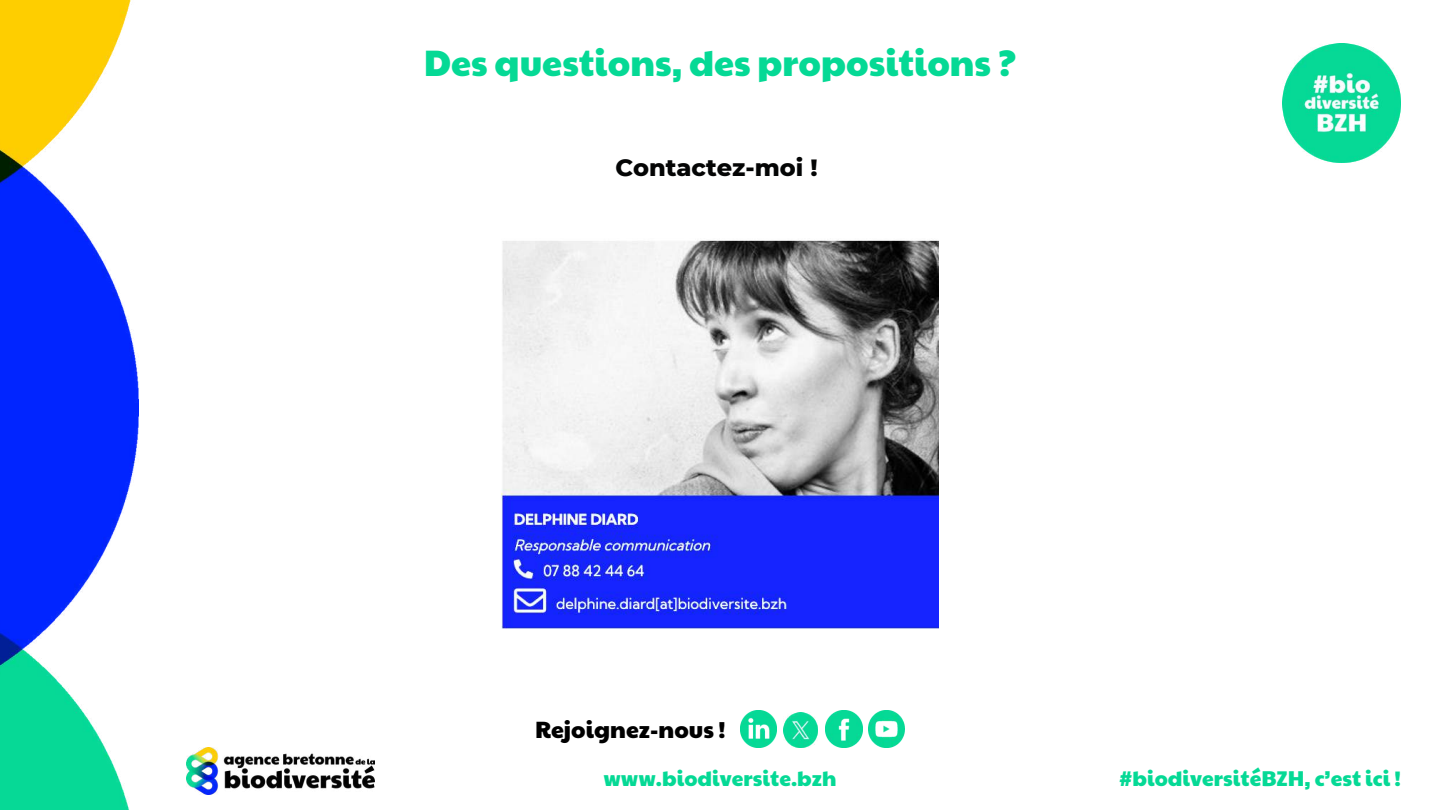
<style>
.page{position:relative;width:1440px;height:810px;background:#fff}
.page>*{position:absolute;margin:0;border:0;box-sizing:border-box;transform-origin:0 0}
.t1{font:36px "Paytone One";color:#05d995}
.t2{font:800 24px "Montserrat";color:#040505}
.t3{font:23.1px "Paytone One";color:#000}
.t4{font:21px "Paytone One";color:#05d995}
</style>
<div class="page">
<img style="left:0;top:0;width:139px;height:810px">
<img style="left:1282px;top:44px;width:119px;height:118px">
<img style="left:740px;top:711px;width:37px;height:36px">
<img style="left:825px;top:711px;width:37px;height:36px">
<img style="left:868px;top:711px;width:37px;height:36px">
<img style="left:187px;top:747px;width:188px;height:48px">
<img style="left:502px;top:240px;width:436px;height:389px">
<img style="left:783px;top:713px;width:35px;height:34px">
<h1 class="t1" style="left:424px;top:36px;width:594px">Des questions, des propositions ?</h1>
<p class="t2" style="left:615px;top:153px;width:204px">Contactez-moi !</p>
<p class="t3" style="left:535px;top:713px;width:192px">Rejoignez-nous !</p>
<p class="t4" style="left:603px;top:763px;width:235px">www.biodiversite.bzh</p>
<p class="t4" style="left:1119px;top:763px;width:283px">#biodiversitéBZH, c’est ici !</p>
</div>
